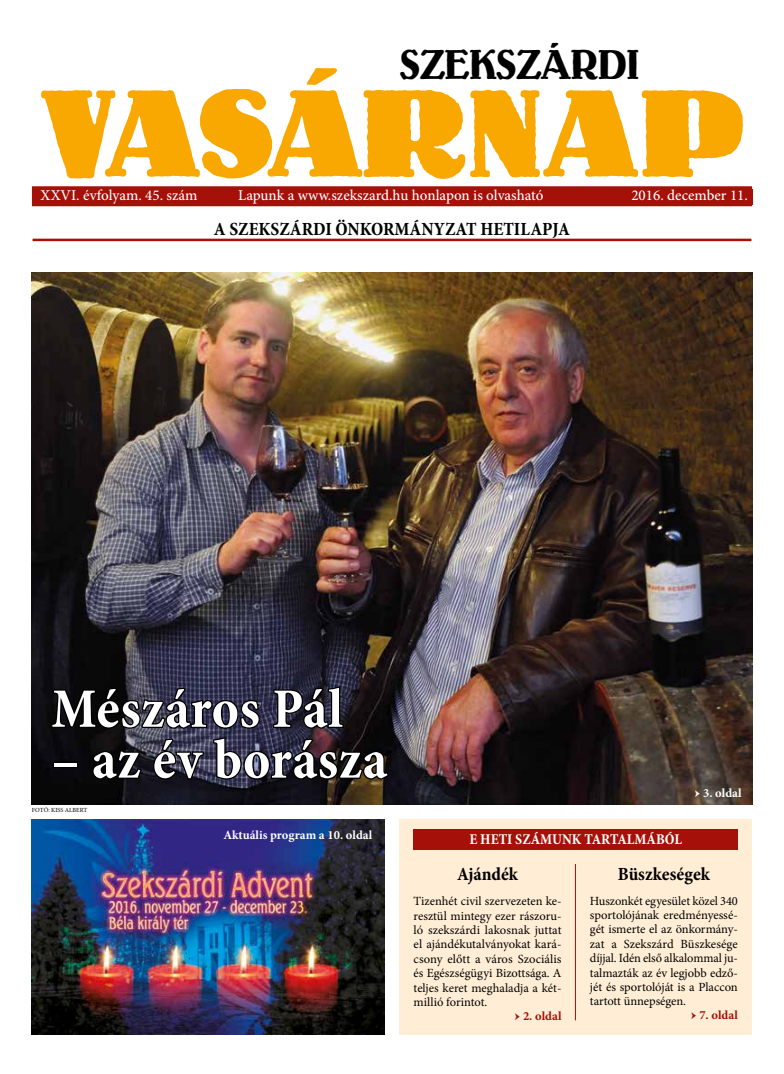
<style>
.page{position:relative;width:784px;height:1074px;background:#fff}
.page>*{position:absolute;margin:0;border:0;box-sizing:border-box;transform-origin:0 0}
.t1{font:700 122.5px "Lo Type";color:#f8a800}
.t2{font:700 condensed 56.25px "Minion Pro";letter-spacing:.01em;color:#fff}
.t3{font:41.25px "Lo Type";color:#000}
.t4{font:700 condensed 18.75px "Minion Pro";color:#000}
.t5{font:500 15px "Minion Pro";color:#fff}
.t6{font:700 condensed 15px "Minion Pro";color:#fff}
.t7{font:12.5px/14.4px "Minion Pro";letter-spacing:-.005em;color:#000;text-align:justify}
.t8{font:700 12.5px "Minion Pro";color:#fff}
.t9{font:700 12.5px "Minion Pro";letter-spacing:.005em;color:#a51008}
.t10{font:6.25px "Minion Pro";color:#000}
.s1{font-weight:400}
</style>
<div class="page">
<hr style="left:33px;top:239px;width:718px;height:2px;background:#a51008">
<div style="left:32px;top:186px;width:719px;height:20px;background:#a51008"></div>
<img style="left:32px;top:273px;width:719px;height:531px">
<svg style="left:50px;top:684px;width:340px;height:97px;background:#1f1e28"></svg>
<div style="left:399px;top:819px;width:352px;height:215px;background:#ffeed5"></div>
<div style="left:413px;top:829px;width:324px;height:20px;background:#a51008"></div>
<hr style="left:574px;top:864px;width:1px;height:156px;background:#a51008">
<img style="left:32px;top:819px;width:352px;height:215px">
<h3 class="t3" style="left:399px;top:42px;width:240px">SZEKSZÁRDI</h3>
<h1 class="t1" style="left:41px;top:68px;width:702px">VASÁRNAP</h1>
<p class="t5" style="left:41px;top:185px;width:158px">XXVI. évfolyam. 45. szám</p>
<p class="t5" style="left:238px;top:185px;width:307px">Lapunk a www.szekszard.hu honlapon is olvasható</p>
<p class="t5" style="left:631px;top:185px;width:118px">2016. december 11.</p>
<h3 class="t4" style="left:214px;top:216px;width:357px">A SZEKSZÁRDI ÖNKORMÁNYZAT HETILAPJA</h3>
<h2 class="t2" style="left:51px;top:670px;width:293px">Mészáros Pál</h2>
<h2 class="t2" style="left:51px;top:721px;width:337px">– az év borásza</h2>
<p class="t10" style="left:32px;top:805px;width:57px">FOTÓ: KISS ALBERT</p>
<p class="t8" style="left:223px;top:826px;width:150px">Aktuális program a 10. oldal</p>
<p class="t8" style="left:694px;top:784px;width:48px"><span class="s1">→</span> 3. oldal</p>
<p class="t6" style="left:469px;top:829px;width:214px">E HETI SZÁMUNK TARTALMÁBÓL</p>
<h3 class="t4" style="left:457px;top:860px;width:62px">Ajándék</h3>
<p class="t7" style="left:413px;top:894px;width:149px">Tizenhét civil szervezeten ke&shy;resztül mintegy ezer rászoru&shy;ló szekszárdi lakosnak juttat el ajándékutalványokat kará&shy;csony előtt a város Szociális és Egészségügyi Bizottsága. A teljes keret meghaladja a két&shy;millió forintot.</p>
<p class="t9" style="left:514px;top:1007px;width:48px"><span class="s1">→</span> 2. oldal</p>
<h3 class="t4" style="left:617px;top:860px;width:94px">Büszkeségek</h3>
<p class="t7" style="left:589px;top:893px;width:149px">Huszonkét egyesület közel 340 sportolójának eredményessé&shy;gét ismerte el az önkormány&shy;zat a Szekszárd Büszkesége díjjal. Idén első alkalommal ju&shy;talmazták az év legjobb edző&shy;jét és sportolóját is a Placcon tartott ünnepségen.</p>
<p class="t9" style="left:690px;top:1005px;width:48px"><span class="s1">→</span> 7. oldal</p>
</div>
